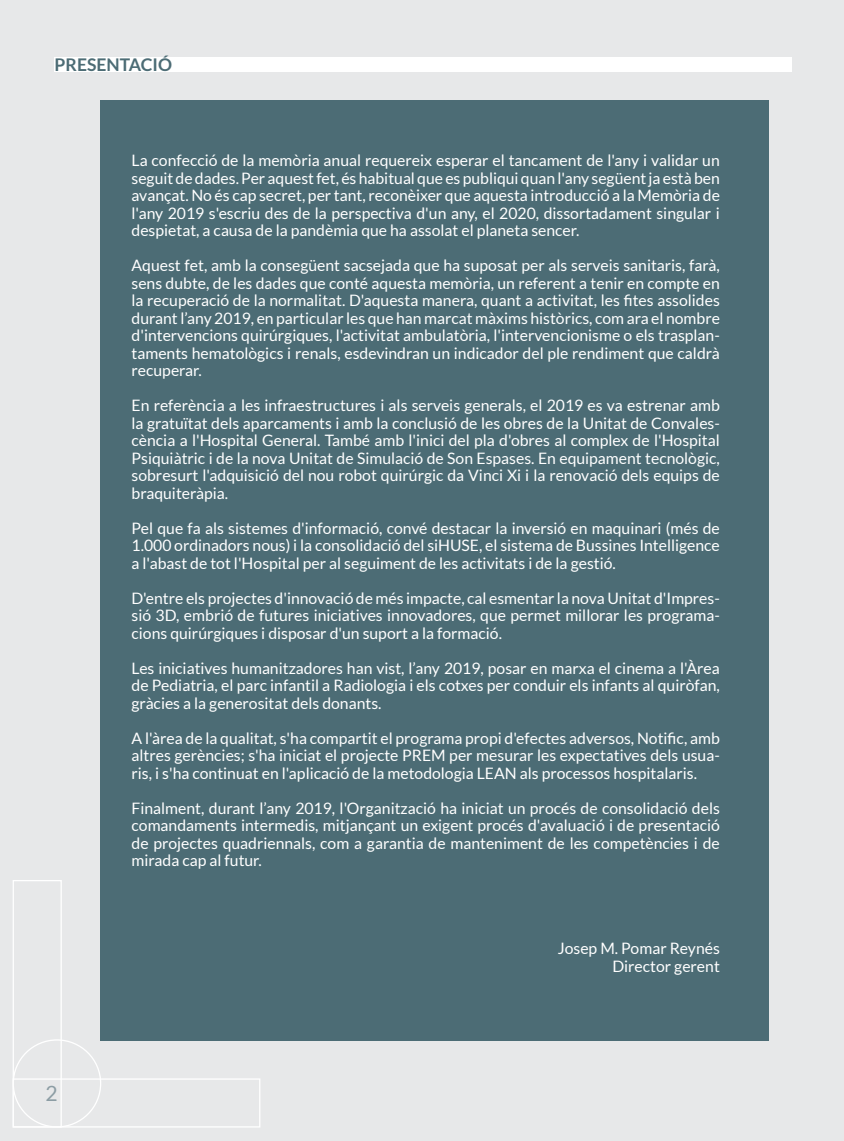
<style>
.page{position:relative;width:844px;height:1141px;background:#fff}
.page>*{position:absolute;margin:0;border:0;box-sizing:border-box;transform-origin:0 0}
.t1{font:21px "Lato";color:#8c9da4}
.t2{font:700 17.5px "Lato";color:#4c6c75}
.t3{font:15.75px/17.5px "Lato";color:#fff;text-align:justify}
</style>
<div class="page">
<div style="left:0;top:0;width:843px;height:1141px;background:#e7e8e9"></div>
<div style="left:13px;top:880px;width:49px;height:248px;border:1px solid #fff"></div>
<div style="left:13px;top:1078px;width:247px;height:50px;border:1px solid #fff"></div>
<div style="left:55px;top:57px;width:736px;height:15px;background:#fff"></div>
<div style="left:100px;top:100px;width:668px;height:941px;background:#4c6c75"></div>
<p class="t2" style="left:55px;top:55px;width:119px">PRESENTACIÓ</p>
<p class="t3" style="left:131px;top:152px;width:589px">La confecció de la memòria anual requereix esperar el tancament de l'any i validar un seguit de dades. Per aquest fet, és habitual que es publiqui quan l'any següent ja està ben avançat. No és cap secret, per tant, reconèixer que aquesta introducció a la Memòria de l'any 2019 s'escriu des de la perspectiva d'un any, el 2020, dissortadament singular i despietat, a causa de la pandèmia que ha assolat el planeta sencer.</p>
<p class="t3" style="left:131px;top:257px;width:589px">Aquest fet, amb la consegüent sacsejada que ha suposat per als serveis sanitaris, farà, sens dubte, de les dades que conté aquesta memòria, un referent a tenir en compte en la recuperació de la normalitat. D'aquesta manera, quant a activitat, les fites assolides durant l’any 2019, en particular les que han marcat màxims històrics, com ara el nombre d'intervencions quirúrgiques, l'activitat ambulatòria, l'intervencionisme o els trasplan&shy;taments hematològics i renals, esdevindran un indicador del ple rendiment que caldrà recuperar.</p>
<p class="t3" style="left:131px;top:397px;width:589px">En referència a les infraestructures i als serveis generals, el 2019 es va estrenar amb la gratuïtat dels aparcaments i amb la conclusió de les obres de la Unitat de Convales&shy;cència a l'Hospital General. També amb l'inici del pla d'obres al complex de l'Hospital Psiquiàtric i de la nova Unitat de Simulació de Son Espases. En equipament tecnològic, sobresurt l'adquisició del nou robot quirúrgic da Vinci Xi i la renovació dels equips de braquiteràpia.</p>
<p class="t3" style="left:131px;top:519px;width:589px">Pel que fa als sistemes d'informació, convé destacar la inversió en maquinari (més de 1.000 ordinadors nous) i la consolidació del siHUSE, el sistema de Bussines Intelligence a l'abast de tot l'Hospital per al seguiment de les activitats i de la gestió.</p>
<p class="t3" style="left:131px;top:589px;width:589px">D'entre els projectes d'innovació de més impacte, cal esmentar la nova Unitat d'Impres&shy;sió 3D, embrió de futures iniciatives innovadores, que permet millorar les programa&shy;cions quirúrgiques i disposar d'un suport a la formació.</p>
<p class="t3" style="left:131px;top:659px;width:589px">Les iniciatives humanitzadores han vist, l’any 2019, posar en marxa el cinema a l'Àrea de Pediatria, el parc infantil a Radiologia i els cotxes per conduir els infants al quiròfan, gràcies a la generositat dels donants.</p>
<p class="t3" style="left:131px;top:729px;width:589px">A l'àrea de la qualitat, s'ha compartit el programa propi d'efectes adversos, Notific, amb altres gerències; s'ha iniciat el projecte PREM per mesurar les expectatives dels usua&shy;ris, i s'ha continuat en l'aplicació de la metodologia LEAN als processos hospitalaris.</p>
<p class="t3" style="left:131px;top:799px;width:589px">Finalment, durant l’any 2019, l'Organització ha iniciat un procés de consolidació dels comandaments intermedis, mitjançant un exigent procés d'avaluació i de presentació de projectes quadriennals, com a garantia de manteniment de les competències i de mirada cap al futur.</p>
<h1 class="t1" style="left:45px;top:1082px;width:14px">2</h1>
<p class="t3" style="left:557px;top:939px;width:163px;text-align:right">Josep M. Pomar Reynés<br>Director gerent</p>
</div>
